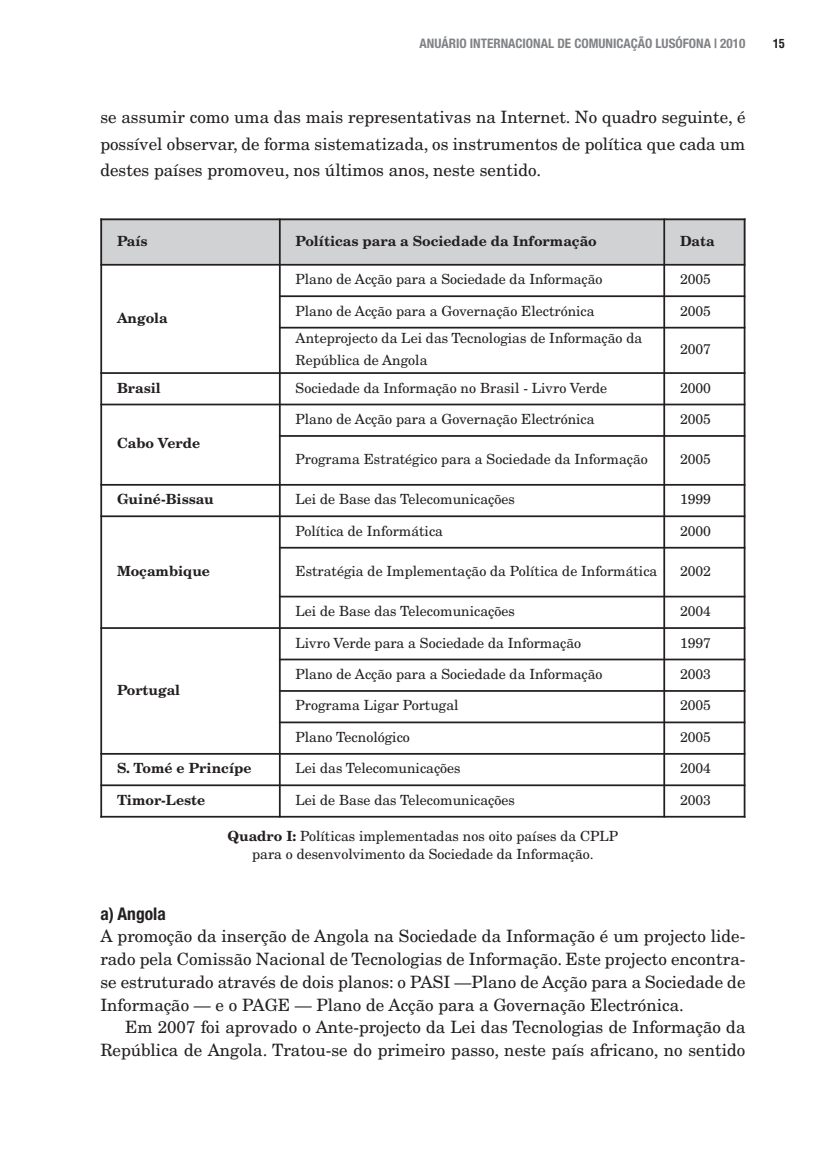
<style>
.page{position:relative;width:821px;height:1167px;background:#fff}
.page>*{position:absolute;margin:0;border:0;box-sizing:border-box;transform-origin:0 0}
.t1{font:700 condensed 17.5px "Helvetica Neue";color:#231f20}
.t2{font:16.97px/22.8px "New Century Schlbk";color:#231f20;text-align:justify}
.t3{font:14px/22.8px "New Century Schlbk";color:#231f20}
.t4{font:700 14px "New Century Schlbk";color:#231f20}
.t5{font:700 condensed 13.12px "Helvetica Neue";color:#808285}
.t6{font:700 condensed 12.25px "Helvetica";color:#231f20}
.s1{font-weight:700}
</style>
<div class="page">
<svg style="left:100px;top:218px;width:646px;height:600px"></svg>
<p class="t5" style="left:419px;top:36px;width:327px">ANUÁRIO INTERNACIONAL DE COMUNICAÇÃO LUSÓFONA | 2010</p>
<p class="t6" style="left:772px;top:37px;width:14px">15</p>
<p class="t2" style="left:100px;top:105px;width:646px;line-height:26.8px">se assumir como uma das mais representativas na Internet. No quadro seguinte, é possível observar, de forma sistematizada, os instrumentos de política que cada um destes países promoveu, nos últimos anos, neste sentido.</p>
<p class="t4" style="left:117px;top:236px;width:32px">País</p>
<p class="t4" style="left:295px;top:236px;width:303px">Políticas para a Sociedade da Informação</p>
<p class="t4" style="left:680px;top:236px;width:36px">Data</p>
<p class="t4" style="left:117px;top:312px;width:52px">Angola</p>
<p class="t3" style="left:295px;top:269px;width:308px">Plano de Acção para a Sociedade da Informação</p>
<p class="t3" style="left:680px;top:269px;width:33px">2005</p>
<p class="t3" style="left:295px;top:300px;width:300px">Plano de Acção para a Governação Electrónica</p>
<p class="t3" style="left:680px;top:300px;width:33px">2005</p>
<p class="t3" style="left:295px;top:327px;width:348px">Anteprojecto da Lei das Tecnologias de Informação da<br>República de Angola</p>
<p class="t3" style="left:680px;top:339px;width:33px">2007</p>
<p class="t4" style="left:117px;top:382px;width:45px">Brasil</p>
<p class="t3" style="left:295px;top:377px;width:313px">Sociedade da Informação no Brasil - Livro Verde</p>
<p class="t3" style="left:680px;top:377px;width:33px">2000</p>
<p class="t4" style="left:117px;top:438px;width:85px">Cabo Verde</p>
<p class="t3" style="left:295px;top:409px;width:300px">Plano de Acção para a Governação Electrónica</p>
<p class="t3" style="left:680px;top:409px;width:33px">2005</p>
<p class="t3" style="left:295px;top:449px;width:354px">Programa Estratégico para a Sociedade da Informação</p>
<p class="t3" style="left:680px;top:449px;width:33px">2005</p>
<p class="t4" style="left:117px;top:494px;width:98px">Guiné-Bissau</p>
<p class="t3" style="left:295px;top:489px;width:221px">Lei de Base das Telecomunicações</p>
<p class="t3" style="left:680px;top:489px;width:33px">1999</p>
<p class="t4" style="left:117px;top:565px;width:94px">Moçambique</p>
<p class="t4" style="left:117px;top:684px;width:65px">Portugal</p>
<p class="t3" style="left:295px;top:520px;width:149px">Política de Informática</p>
<p class="t3" style="left:680px;top:520px;width:33px">2000</p>
<p class="t3" style="left:295px;top:561px;width:363px">Estratégia de Implementação da Política de Informática</p>
<p class="t3" style="left:680px;top:561px;width:33px">2002</p>
<p class="t3" style="left:295px;top:601px;width:221px">Lei de Base das Telecomunicações</p>
<p class="t3" style="left:680px;top:601px;width:33px">2004</p>
<p class="t3" style="left:295px;top:632px;width:287px">Livro Verde para a Sociedade da Informação</p>
<p class="t3" style="left:680px;top:632px;width:33px">1997</p>
<p class="t3" style="left:295px;top:664px;width:308px">Plano de Acção para a Sociedade da Informação</p>
<p class="t3" style="left:680px;top:664px;width:33px">2003</p>
<p class="t3" style="left:295px;top:695px;width:165px">Programa Ligar Portugal</p>
<p class="t3" style="left:680px;top:695px;width:33px">2005</p>
<p class="t3" style="left:295px;top:726px;width:116px">Plano Tecnológico</p>
<p class="t3" style="left:680px;top:726px;width:33px">2005</p>
<p class="t4" style="left:117px;top:763px;width:136px">S. Tomé e Princípe</p>
<p class="t3" style="left:295px;top:758px;width:167px">Lei das Telecomunicações</p>
<p class="t3" style="left:680px;top:758px;width:33px">2004</p>
<p class="t4" style="left:117px;top:794px;width:90px">Timor-Leste</p>
<p class="t3" style="left:295px;top:789px;width:221px">Lei de Base das Telecomunicações</p>
<p class="t3" style="left:680px;top:789px;width:33px">2003</p>
<p class="t3" style="left:227px;top:828px;width:392px;line-height:17.5px;text-align:center"><span class="s1">Quadro I:</span> Políticas implementadas nos oito países da CPLP para o desenvolvimento da Sociedade da Informação.</p>
<p class="t1" style="left:100px;top:902px;width:67px">a) Angola</p>
<p class="t2" style="left:100px;top:926px;width:646px">A promoção da inserção de Angola na Sociedade da Informação é um projecto lide&shy;rado pela Comissão Nacional de Tecnologias de Informação. Este projecto encontra&shy;se estruturado através de dois planos: o PASI —Plano de Acção para a Sociedade de Informação — e o PAGE — Plano de Acção para a Governação Electrónica.</p>
<p class="t2" style="left:100px;top:1017px;width:646px;text-align:right">Em 2007 foi aprovado o Ante-projecto da Lei das Tecnologias de Informação da<br>República de Angola. Tratou-se do primeiro passo, neste país africano, no sentido</p>
</div>
